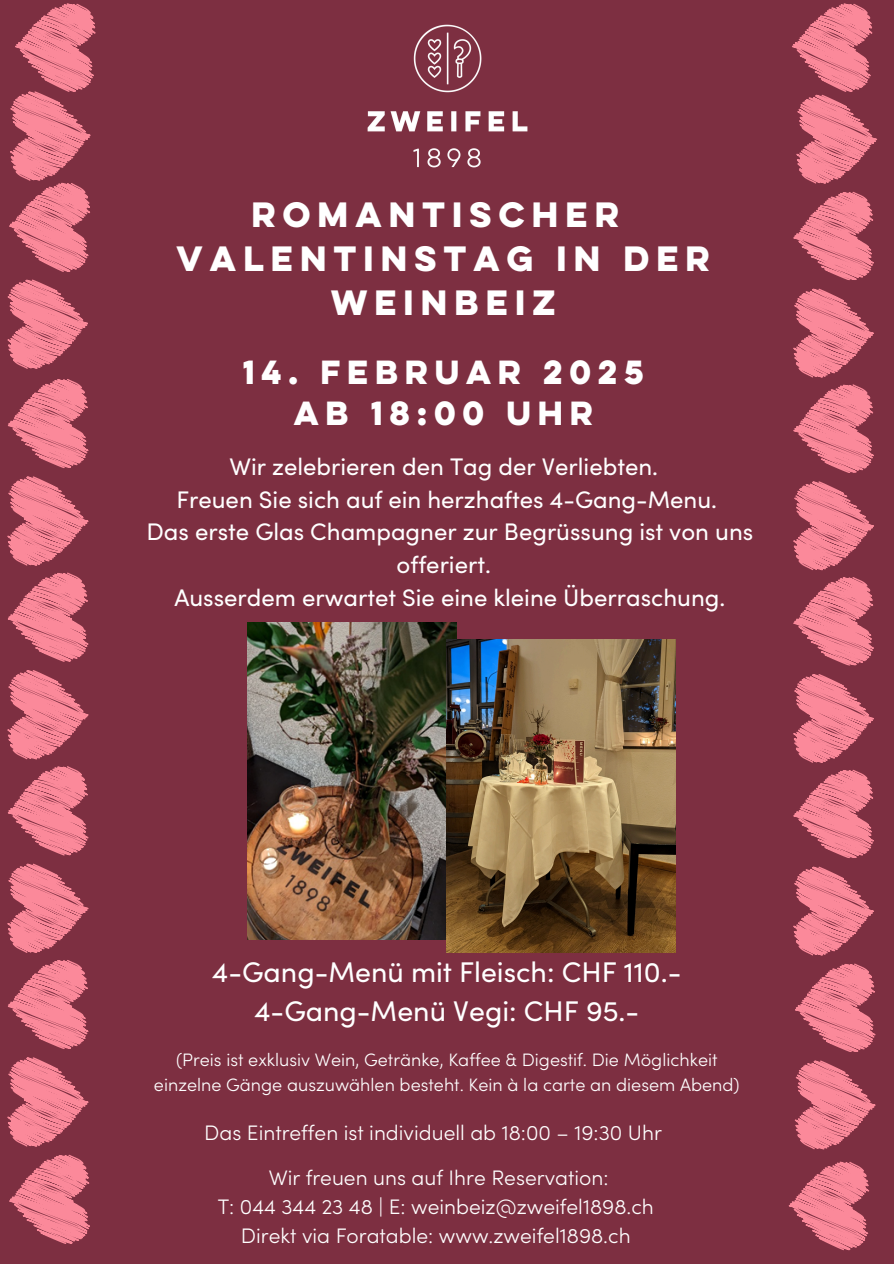
<style>
.page{position:relative;width:894px;height:1264px;background:#fff}
.page>*{position:absolute;margin:0;border:0;box-sizing:border-box;transform-origin:0 0}
.t1{font:700 31.5px/43.8px "Lulo Clean One";color:#fff;text-align:center}
.t2{font:700 30px/41.7px "Lulo Clean One";color:#fff;text-align:center}
.t3{font:28.5px/39px "Sofia Pro";color:#fff;text-align:center}
.t4{font:24px/32.7px "Sofia Pro";color:#fff;text-align:center}
.t5{font:300 21px/29px "Sofia Pro";color:#fff;text-align:center}
.t6{font:300 18px "Sofia Pro";color:#fff}
</style>
<div class="page">
<div style="left:0;top:0;width:893px;height:1263px;background:#7d2f41"></div>
<svg style="left:792px;top:3px;width:84px;height:181px"></svg>
<svg style="left:7px;top:1057px;width:81px;height:89px"></svg>
<svg style="left:7px;top:863px;width:82px;height:186px"></svg>
<svg style="left:7px;top:766px;width:82px;height:90px"></svg>
<svg style="left:7px;top:670px;width:81px;height:89px"></svg>
<svg style="left:8px;top:572px;width:81px;height:90px"></svg>
<svg style="left:7px;top:476px;width:81px;height:89px"></svg>
<svg style="left:7px;top:379px;width:82px;height:89px"></svg>
<svg style="left:793px;top:866px;width:80px;height:89px"></svg>
<svg style="left:793px;top:674px;width:81px;height:184px"></svg>
<svg style="left:793px;top:577px;width:81px;height:89px"></svg>
<svg style="left:793px;top:481px;width:80px;height:89px"></svg>
<svg style="left:793px;top:384px;width:81px;height:89px"></svg>
<svg style="left:793px;top:289px;width:80px;height:88px"></svg>
<svg style="left:793px;top:191px;width:81px;height:90px"></svg>
<svg style="left:9px;top:1154px;width:81px;height:90px"></svg>
<svg style="left:794px;top:1060px;width:81px;height:89px"></svg>
<svg style="left:795px;top:963px;width:80px;height:89px"></svg>
<svg style="left:788px;top:1161px;width:81px;height:89px"></svg>
<svg style="left:7px;top:279px;width:81px;height:90px"></svg>
<svg style="left:9px;top:3px;width:87px;height:269px"></svg>
<img style="left:367px;top:24px;width:161px;height:144px">
<img style="left:248px;top:622px;width:208px;height:317px">
<img style="left:446px;top:640px;width:229px;height:312px">
<p class="t1" style="left:176px;top:196px;width:542px">ROMANTISCHER<br>VALENTINSTAG IN DER<br>WEINBEIZ</p>
<p class="t2" style="left:243px;top:354px;width:409px">14. FEBRUAR 2025<br>AB 18:00 UHR</p>
<p class="t4" style="left:146px;top:452px;width:608px">Wir zelebrieren den Tag der Verliebten.<br>Freuen Sie sich auf ein herzhaftes 4-Gang-Menu.<br>Das erste Glas Champagner zur Begrüssung ist von uns offeriert.<br>Ausserdem erwartet Sie eine kleine Überraschung.</p>
<p class="t3" style="left:212px;top:955px;width:470px">4-Gang-Menü mit Fleisch: CHF 110.-<br>4-Gang-Menü Vegi: CHF 95.-</p>
<p class="t6" style="left:176px;top:1052px;width:543px">(Preis ist exklusiv Wein, Getränke, Kaffee &amp; Digestif. Die Möglichkeit</p>
<h1 class="t6" style="left:154px;top:1077px;width:587px">einzelne Gänge auszuwählen besteht. Kein à la carte an diesem Abend)</h1>
<p class="t5" style="left:204px;top:1119px;width:459px">Das Eintreffen ist individuell ab 18:00 – 19:30 Uhr</p>
<p class="t5" style="left:218px;top:1164px;width:437px">Wir freuen uns auf Ihre Reservation:<br>T: 044 344 23 48 | E: weinbeiz@zweifel1898.ch<br>Direkt via Foratable: www.zweifel1898.ch</p>
</div>
